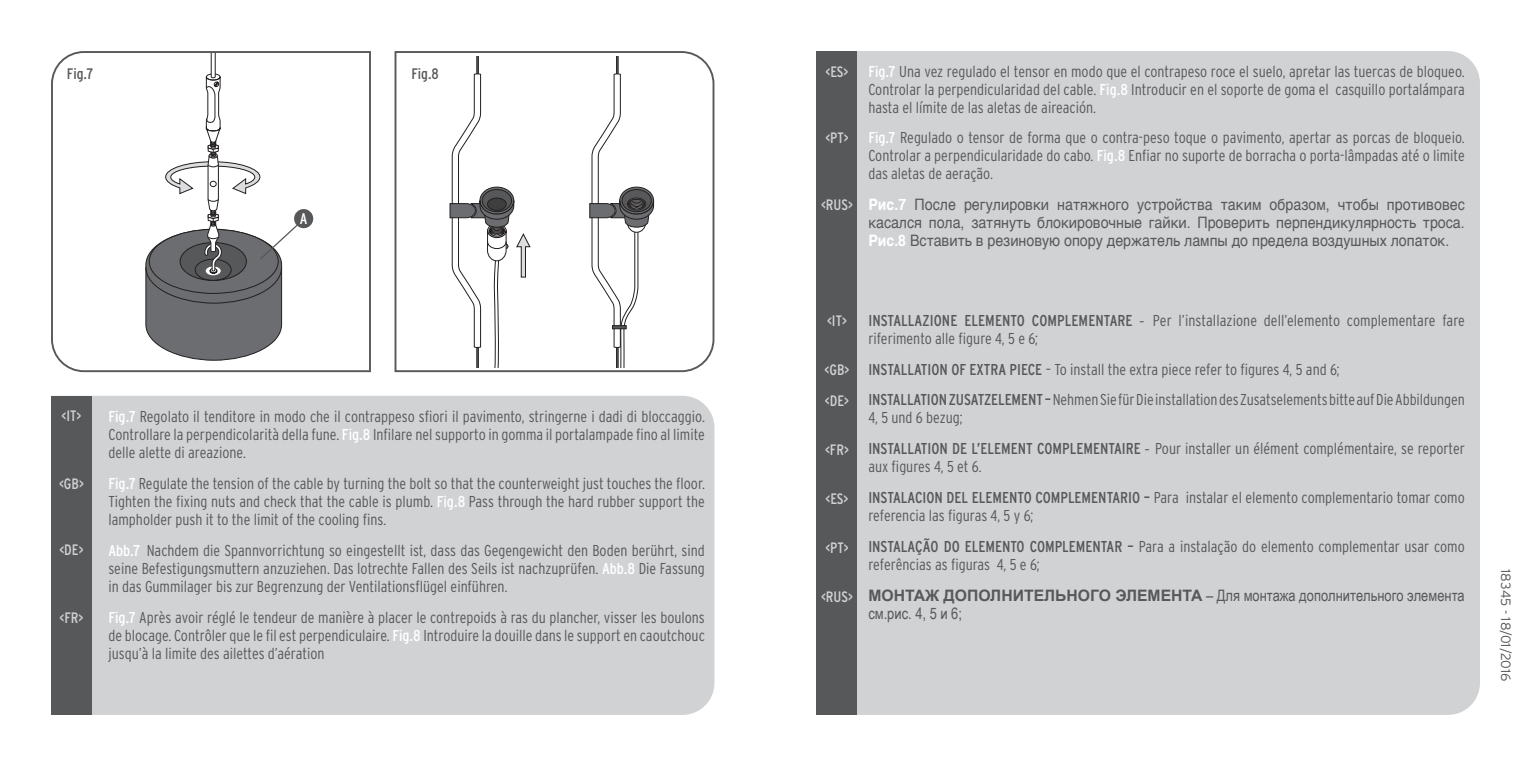
<style>
.page{position:relative;width:1531px;height:766px;background:#fff}
.page>*{position:absolute;margin:0;border:0;box-sizing:border-box;transform-origin:0 0}
.t1{font:300 condensed 15.75px/18px "Interstate";color:#57585a;text-align:justify}
.t2{font:15.75px/18px "Helvetica";color:#57585a;text-align:justify;scale:.9 1}
.t3{font:15.75px/18px "Arial Narrow";color:#57585a}
.t4{font:condensed 15.53px "Interstate";color:#fff}
.t5{font:condensed 15.3px "Interstate";color:#57585a}
.t6{font:condensed 15.08px/30.8px "Interstate";color:#d1d2d4}
.t7{font:300 13.5px "Interstate";color:#57585a}
.s1{font-weight:400;color:#fff}
.s2{font-weight:700;color:#fff}
.s3{font-weight:400}
.s4{font-family:"Myriad Pro";font-weight:400;font-stretch:normal}
.s5{font-family:"Arial";font-weight:700}
</style>
<div class="page">
<div style="left:92px;top:395px;width:622px;height:319px;background:#d1d2d4"></div>
<div style="left:51px;top:395px;width:41px;height:319px;background:#57585a"></div>
<svg style="left:51px;top:51px;width:320px;height:322px"></svg>
<svg style="left:394px;top:51px;width:321px;height:322px"></svg>
<div style="left:857px;top:51px;width:623px;height:663px;background:#d1d2d4"></div>
<div style="left:816px;top:51px;width:41px;height:663px;background:#57585a"></div>
<svg style="left:145px;top:52px;width:160px;height:308px"></svg>
<div style="left:294px;top:209px;width:19px;height:19px;background:#57585a;border-radius:50%"></div>
<p class="t5" style="left:67px;top:65px;width:28px">Fig.7</p>
<p class="t5" style="left:411px;top:65px;width:29px">Fig.8</p>
<p class="t1" style="left:868px;top:62px;width:598px"><span class="s1">Fig.7</span> Una vez regulado el tensor en modo que el contrapeso roce el suelo, apretar las tuercas de bloqueo.<br>Controlar la perpendicularidad del cable. <span class="s1">Fig.8</span> Introducir en el soporte de goma el casquillo portalámpara hasta el límite de las aletas de aireación.</p>
<p class="t1" style="left:868px;top:129px;width:598px"><span class="s1">Fig.7</span> Regulado o tensor de forma que o contra-peso toque o pavimento, apertar as porcas de bloqueio.<br>Controlar a perpendicularidade do cabo. <span class="s1">Fig.8</span> Enfiar no suporte de borracha o porta-lâmpadas até o limite das aletas de aeração.</p>
<p class="t2" style="left:868px;top:196px;width:664px"><span class="s2">Рис.7</span> После регулировки натяжного устройства таким образом, чтобы противовес касался пола, затянуть блокировочные гайки. Проверить перпендикулярность троса.<br><span class="s2">Рис.8</span> Вставить в резиновую опору держатель лампы до предела воздушных лопаток.</p>
<p class="t6" style="left:825px;top:56px;width:25px">&lt;ES&gt;</p>
<p class="t6" style="left:825px;top:122px;width:25px">&lt;PT&gt;</p>
<p class="t6" style="left:821px;top:189px;width:33px">&lt;RUS&gt;</p>
<p class="t4" style="left:300px;top:210px;width:9px">A</p>
<p class="t6" style="left:62px;top:400px;width:21px">&lt;IT&gt;</p>
<p class="t6" style="left:59px;top:468px;width:26px">&lt;GB&gt;</p>
<p class="t6" style="left:59px;top:534px;width:26px">&lt;DE&gt;</p>
<p class="t6" style="left:60px;top:601px;width:25px">&lt;FR&gt;</p>
<p class="t1" style="left:108px;top:407px;width:598px"><span class="s1">Fig.7</span> Regolato il tenditore in modo che il contrappeso sfiori il pavimento, stringerne i dadi di bloccaggio.<br>Controllare la perpendicolarità della fune. <span class="s1">Fig.8</span> Infilare nel supporto in gomma il portalampade fino al limite delle alette di areazione.</p>
<p class="t1" style="left:108px;top:474px;width:598px"><span class="s1">Fig.7</span> Regulate the tension of the cable by turning the bolt so that the counterweight just touches the floor.<br>Tighten the fixing nuts and check that the cable is plumb. <span class="s1">Fig.8</span> Pass through the hard rubber support the lampholder push it to the limit of the cooling fins.</p>
<p class="t1" style="left:108px;top:541px;width:598px"><span class="s1">Abb.7</span> Nachdem die Spannvorrichtung so eingestellt ist, dass das Gegengewicht den Boden berührt, sind seine Befestigungsmuttern anzuziehen. Das lotrechte Fallen des Seils ist nachzuprüfen. <span class="s1">Abb.8</span> Die Fassung in das Gummilager bis zur Begrenzung der Ventilationsflügel einführen.</p>
<p class="t1" style="left:108px;top:607px;width:598px"><span class="s1">Fig.7</span> Après avoir réglé le tendeur de manière à placer le contrepoids à ras du plancher, visser les boulons de blocage. Contrôler que le fil est perpendiculaire. <span class="s1">Fig.8</span> Introduire la douille dans le support en caoutchouc jusqu’à la limite des ailettes d’aération</p>
<p class="t6" style="left:827px;top:305px;width:21px">&lt;IT&gt;</p>
<p class="t6" style="left:824px;top:354px;width:26px">&lt;GB&gt; &lt;DE&gt;</p>
<p class="t6" style="left:825px;top:434px;width:25px">&lt;FR&gt;</p>
<p class="t6" style="left:825px;top:483px;width:25px">&lt;ES&gt;</p>
<p class="t6" style="left:825px;top:532px;width:25px">&lt;PT&gt;</p>
<p class="t6" style="left:821px;top:581px;width:33px">&lt;RUS&gt;</p>
<p class="t1" style="left:868px;top:311px;width:598px"><span class="s3">INSTALLAZIONE ELEMENTO COMPLEMENTARE</span> <span class="s4">-</span> Per l’installazione dell’elemento complementare fare riferimento alle figure 4, 5 e 6;</p>
<p class="t1" style="left:868px;top:353px;width:598px;line-height:30.8px"><span class="s3">INSTALLATION OF EXTRA PIECE</span> – To install the extra piece refer to figures 4, 5 and 6;<br><span class="s3">INSTALLATION ZUSATZELEMENT –</span> Nehmen Sie für Die installation des Zusatselements bitte auf Die Abbildungen</p>
<p class="t1" style="left:868px;top:402px;width:598px;line-height:30.8px">4, 5 und 6 bezug;<br><span class="s3">INSTALLATION DE L’ELEMENT COMPLEMENTAIRE</span> <span class="s4">-</span> Pour installer un élément complémentaire, se reporter</p>
<p class="t1" style="left:868px;top:451px;width:598px;line-height:30.8px">aux figures 4, 5 et 6.<br><span class="s3">INSTALACION DEL ELEMENTO COMPLEMENTARIO –</span> Para instalar el elemento complementario tomar como</p>
<p class="t1" style="left:868px;top:499px;width:598px;line-height:30.8px">referencia las figuras 4, 5 y 6;<br><span class="s3">INSTALAÇÃO DO ELEMENTO COMPLEMENTAR –</span> Para a instalação do elemento complementar usar como</p>
<p class="t1" style="left:868px;top:555px;width:173px">referências as figuras 4, 5 e 6;</p>
<p class="t3" style="left:868px;top:585px;width:598px"><span class="s5">МОНТАЖ ДОПОЛНИТЕЛЬНОГО ЭЛЕМЕНТА</span> – Для монтажа дополнительного элемента см.рис. 4, 5 и 6;</p>
<p class="t7" style="left:1513px;top:569px;width:114px;rotate:90deg">18345 - 18/01/2016</p>
</div>
